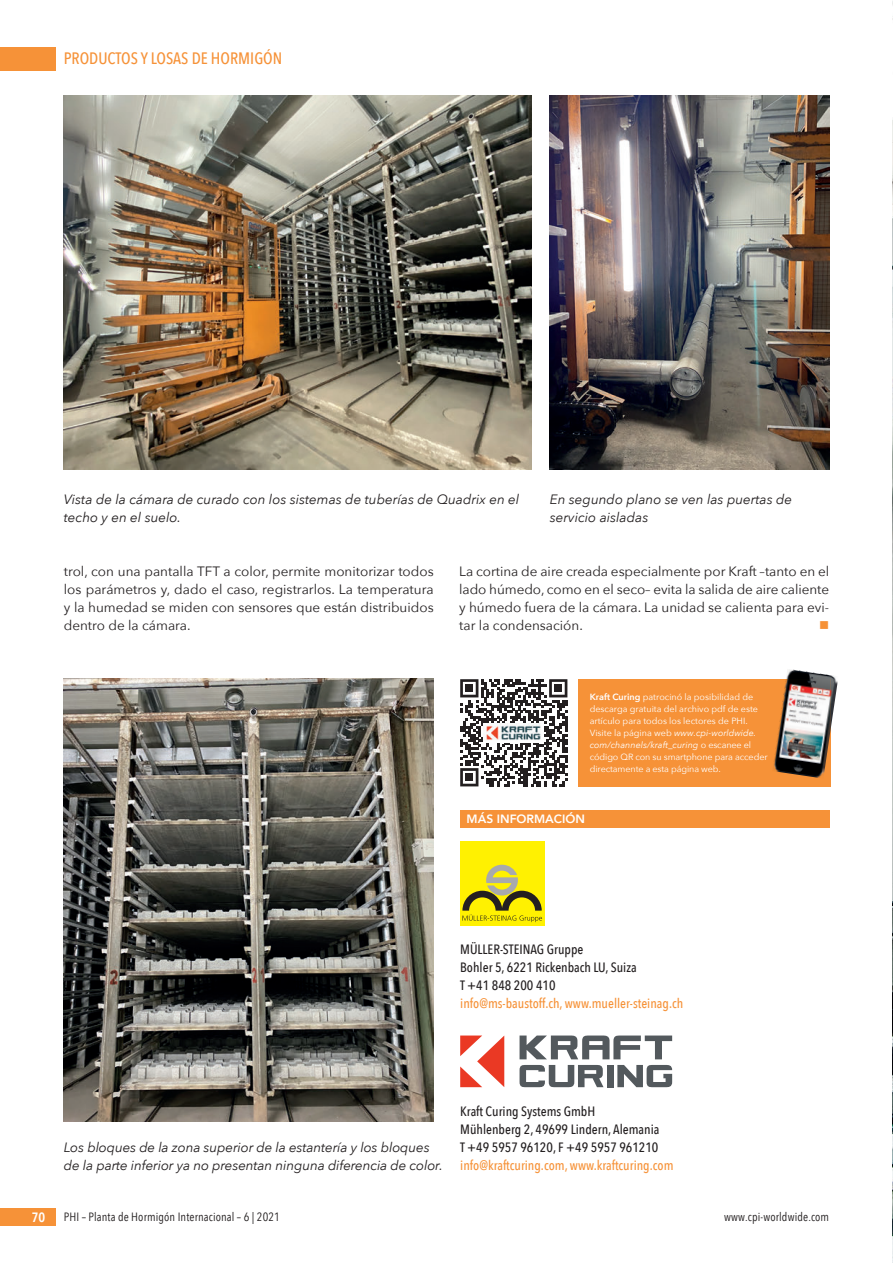
<style>
.page{position:relative;width:893px;height:1263px;background:#fff}
.page>*{position:absolute;margin:0;border:0;box-sizing:border-box;transform-origin:0 0}
.t1{font:500 16.5px "Avenir Next Condensed";color:#f69238}
.t2{font:13.5px/18px "Avenir Next";color:#231f20;text-align:justify}
.t3{font:italic 13.5px/18px "Avenir Next";color:#231f20}
.t4{font:500 13.5px/18px "Avenir Next Condensed";color:#231f20}
.t5{font:500 13.5px "Avenir Next Condensed";color:#f69238}
.t6{font:600 13.5px "Avenir Next Condensed";color:#fff}
.t7{font:13.5px "Wingdings";color:#f69238}
.t8{font:12px "Avenir Next Condensed";letter-spacing:.01em;color:#231f20}
.t9{font:800 12px "Avenir";color:#fff}
.t10{font:9px/12px "Avenir Next";color:#fff}
.s1{font-weight:600}
.s2{font-style:italic}
</style>
<div class="page">
<div style="left:0;top:47px;width:55px;height:23px;background:#f69238"></div>
<div style="left:0;top:1208px;width:55px;height:18px;background:#f69238"></div>
<div style="left:460px;top:810px;width:370px;height:17px;background:#f69238"></div>
<div style="left:460px;top:841px;width:84px;height:84px;background:#fff101"></div>
<svg style="left:462px;top:865px;width:80px;height:57px"></svg>
<svg style="left:460px;top:1035px;width:44px;height:52px"></svg>
<svg style="left:520px;top:1035px;width:152px;height:24px"></svg>
<div style="left:607px;top:1065px;width:7px;height:22px;background:#53595d"></div>
<svg style="left:520px;top:1065px;width:84px;height:22px"></svg>
<svg style="left:617px;top:1065px;width:55px;height:22px"></svg>
<div style="left:578px;top:679px;width:252px;height:108px;background:#f69238"></div>
<svg style="left:460px;top:679px;width:107px;height:107px"></svg>
<div style="left:465px;top:684px;width:8px;height:8px;background:#231f20"></div>
<div style="left:554px;top:684px;width:8px;height:8px;background:#231f20"></div>
<div style="left:465px;top:773px;width:8px;height:8px;background:#231f20"></div>
<img style="left:484px;top:723px;width:60px;height:19px">
<img style="left:786px;top:669px;width:52px;height:64px">
<img style="left:773px;top:679px;width:57px;height:99px">
<img style="left:64px;top:96px;width:468px;height:374px">
<img style="left:550px;top:96px;width:279px;height:374px">
<img style="left:64px;top:679px;width:370px;height:442px">
<img style="left:892px;top:1px;width:1px;height:1261px">
<p class="t1" style="left:64px;top:49px;width:220px">PRODUCTOS Y LOSAS DE HORMIGÓN</p>
<p class="t3" style="left:64px;top:490px;width:457px">Vista de la cámara de curado con los sistemas de tuberías de Quadrix en el techo y en el suelo.</p>
<p class="t3" style="left:550px;top:490px;width:244px">En segundo plano se ven las puertas de servicio aisladas</p>
<p class="t2" style="left:64px;top:562px;width:371px">trol, con una pantalla TFT a color, permite monitorizar todos los parámetros y, dado el caso, registrarlos. La temperatura y la humedad se miden con sensores que están distribuidos dentro de la cámara.</p>
<p class="t2" style="left:459px;top:562px;width:371px">La cortina de aire creada especialmente por Kraft –tanto en el lado húmedo, como en el seco– evita la salida de aire caliente y húmedo fuera de la cámara. La unidad se calienta para evi&shy;tar la condensación.</p>
<p class="t7" style="left:819px;top:618px;width:12px">■</p>
<p class="t10" style="left:590px;top:690px;width:179px"><span class="s1">Kraft Curing</span> patrocinó la posibilidad de descarga gratuita del archivo pdf de este artículo para todos los lectores de PHI.<br>Visite la página web <span class="s2">www.cpi-worldwide. com/channels/kraft_curing</span> o escanee el código QR con su smartphone pa ra acceder directamente a esta página web.</p>
<p class="t9" style="left:467px;top:810px;width:120px">MÁS INFORMACIÓN</p>
<p class="t4" style="left:460px;top:940px;width:178px">MÜLLER-STEINAG Gruppe<br>Bohler 5, 6221 Rickenbach LU, Suiza<br>T +41 848 200 410</p>
<p class="t5" style="left:460px;top:995px;width:225px">info@ms-baustoff.ch, www.mueller-steinag.ch</p>
<p class="t3" style="left:64px;top:1138px;width:381px">Los bloques de la zona superior de la estantería y los bloques de la parte inferior ya no presentan ninguna diferencia de color.</p>
<p class="t4" style="left:460px;top:1102px;width:201px">Kraft Curing Systems GmbH<br>Mühlenberg 2, 49699 Lindern, Alemania<br>T +49 5957 96120, F +49 5957 961210</p>
<p class="t5" style="left:460px;top:1157px;width:215px">info@kraftcuring.com, www.kraftcuring.com</p>
<p class="t6" style="left:32px;top:1206px;width:15px">70</p>
<p class="t8" style="left:64px;top:1207px;width:218px">PHI – Planta de Hormigón Internacional – 6 | 2021</p>
<p class="t8" style="left:724px;top:1207px;width:107px">www.cpi-worldwide.com</p>
</div>
